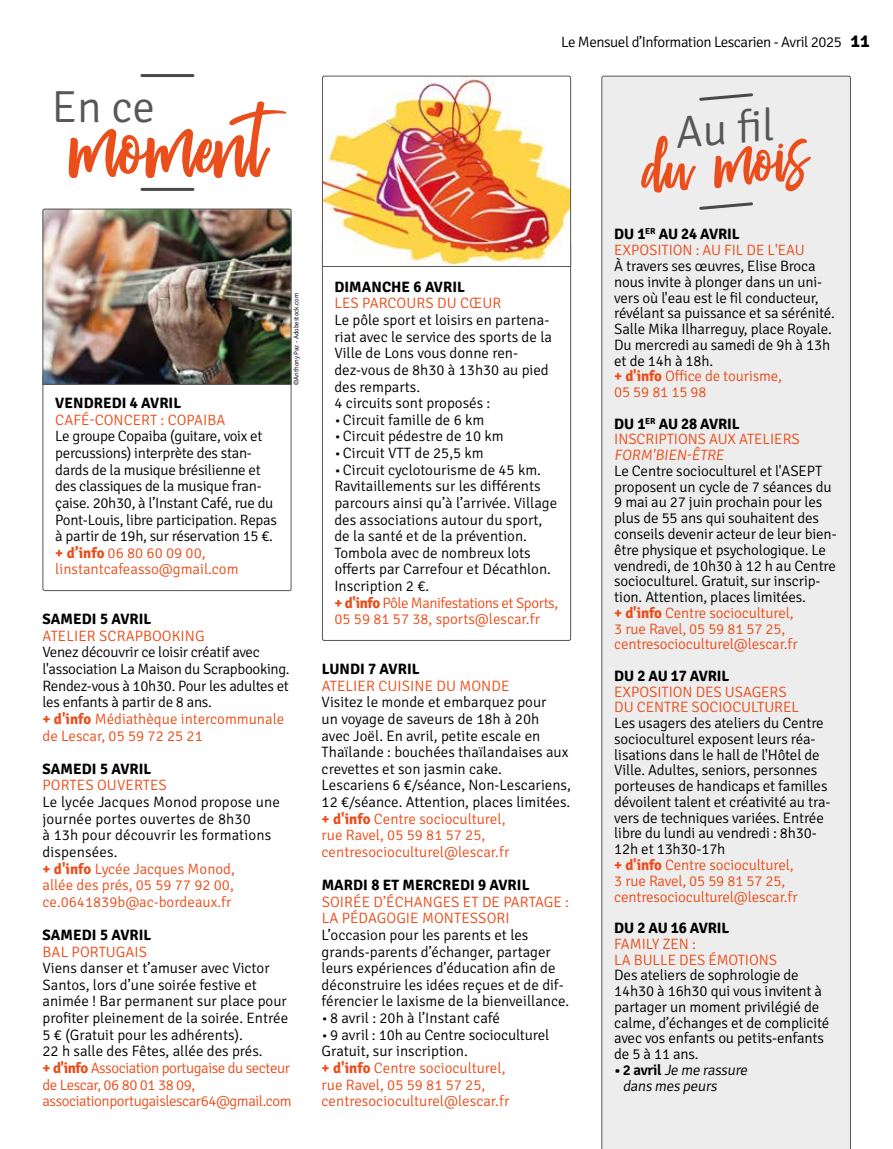
<style>
.page{position:relative;width:893px;height:1149px;background:#fff}
.page>*{position:absolute;margin:0;border:0;box-sizing:border-box;transform-origin:0 0}
.t1{font:75px "Passengers Script";color:#e94e1b}
.t2{font:60px "Passengers Script";color:#e94e1b}
.t3{font:300 45px "Signika";color:#575756}
.t4{font:300 15px/16.6px "Signika";letter-spacing:-.01em;color:#000}
.t5{font:300 15px/15.8px "Signika";color:#e94e1b}
.t6{font:300 15px/16.6px "Signika";letter-spacing:.01em;color:#000}
.t7{font:700 15px "Signika";letter-spacing:.005em;color:#000}
.t8{font:300 15px "Signika";letter-spacing:-.03em;color:#000}
.t9{font:300 6.75px "Signika";color:#000}
.s1{font-weight:700;color:#e94e1b}
.s2{color:#e94e1b}
.s3{font-weight:700;font-size:18px}
.s4{color:#000}
.s5{font-weight:700}
.s6{font-weight:700;color:#000}
.s7{font-weight:600}
</style>
<div class="page">
<div style="left:43px;top:375px;width:248px;height:215px;border:1px solid #575756;border-radius:2px"></div>
<img style="left:42px;top:208px;width:250px;height:177px">
<img style="left:322px;top:75px;width:249px;height:192px">
<div style="left:601px;top:76px;width:250px;height:1072px;background:#ededed"></div>
<svg style="left:697px;top:200px;width:58px;height:11px"></svg>
<svg style="left:697px;top:91px;width:58px;height:11px"></svg>
<hr style="left:142px;top:188px;width:51px;height:3px;background:#4b4947">
<hr style="left:142px;top:74px;width:51px;height:3px;background:#4b4947">
<h3 class="t3" style="left:52px;top:75px;width:105px">En ce</h3>
<h1 class="t1" style="left:70px;top:99px;width:243px">MOMENT</h1>
<p class="t9" style="left:291px;top:385px;width:94px;rotate:-90deg">©Anthony Paz - Adobestock.com</p>
<p class="t7" style="left:55px;top:392px;width:127px">VENDREDI 4 AVRIL</p>
<p class="t5" style="left:55px;top:411px;width:172px">CAFÉ-CONCERT : COPAIBA</p>
<p class="t4" style="left:55px;top:427px;width:223px">Le groupe Copaiba (guitare, voix et percussions) interprète des stan&shy;dards de la musique brésilienne et des classiques de la musique fran&shy;çaise. 20h30, à l’Instant Café, rue du Pont-Louis, libre participation. Repas à partir de 19h, sur réservation 15 €. <span class="s1">+ d’info</span> <span class="s2">06 80 60 09 00, linstantcafeasso@gmail.com</span></p>
<p class="t7" style="left:43px;top:608px;width:110px">SAMEDI 5 AVRIL</p>
<p class="t5" style="left:43px;top:626px;width:164px">ATELIER SCRAPBOOKING</p>
<p class="t4" style="left:43px;top:643px;width:249px">Venez découvrir ce loisir créatif avec l'association La Maison du Scrapbooking.<br>Rendez-vous à 10h30. Pour les adultes et les enfants à partir de 8 ans.<br><span class="s1">+ d'info</span> <span class="s2">Médiathèque intercommunale de Lescar, 05 59 72 25 21</span></p>
<p class="t7" style="left:43px;top:757px;width:110px">SAMEDI 5 AVRIL</p>
<p class="t5" style="left:43px;top:776px;width:126px">PORTES OUVERTES</p>
<p class="t6" style="left:43px;top:792px;width:239px">Le lycée Jacques Monod propose une journée portes ouvertes de 8h30<br>à 13h pour découvrir les formations dispensées.<br><span class="s1">+ d'info</span> <span class="s2">Lycée Jacques Monod,<br>allée des prés, 05 59 77 92 00, ce.0641839b@ac-bordeaux.fr</span></p>
<p class="t7" style="left:43px;top:923px;width:110px">SAMEDI 5 AVRIL</p>
<p class="t5" style="left:43px;top:942px;width:106px">BAL PORTUGAIS</p>
<p class="t4" style="left:43px;top:958px;width:251px">Viens danser et t’amuser avec Victor Santos, lors d’une soirée festive et animée ! Bar permanent sur place pour profiter pleinement de la soirée. Entrée 5 € (Gratuit pour les adhérents).<br>22 h salle des Fêtes, allée des prés.<br><span class="s1">+ d'info</span> <span class="s2">Association portugaise du secteur de Lescar, 06 80 01 38 09, associationportugaislescar64@gmail.com</span></p>
<p class="t8" style="left:561px;top:31px;width:310px">Le Mensuel d’Information Lescarien - Avril 2025 <span class="s3">11</span></p>
<p class="t7" style="left:334px;top:276px;width:132px">DIMANCHE 6 AVRIL</p>
<p class="t5" style="left:334px;top:294px;width:168px">LES PARCOURS DU CŒUR</p>
<p class="t4" style="left:334px;top:310px;width:219px">Le pôle sport et loisirs en partena&shy;riat avec le service des sports de la<br>Ville de Lons vous donne ren&shy;dez-vous de 8h30 à 13h30 au pied des remparts.<br>4 circuits sont proposés :</p>
<p class="t4" style="left:334px;top:410px;width:151px">•Circuit famille de 6 km</p>
<p class="t4" style="left:334px;top:427px;width:171px">•Circuit pédestre de 10 km</p>
<p class="t4" style="left:334px;top:443px;width:151px">•Circuit VTT de 25,5 km</p>
<p class="t4" style="left:334px;top:460px;width:225px">•Circuit cyclotourisme de 45 km.<br>Ravitaillements sur les différents parcours ainsi qu’à l’arrivée. Village des associations autour du sport, de la santé et de la prévention.<br>Tombola avec de nombreux lots offerts par Carrefour et Décathlon.<br>Inscription 2 €.<br><span class="s1">+ d'info</span> <span class="s2">Pôle Manifestations et Sports,<br>05 59 81 57 38, sports@lescar.fr</span></p>
<p class="t7" style="left:322px;top:658px;width:99px">LUNDI 7 AVRIL</p>
<p class="t5" style="left:322px;top:676px;width:189px">ATELIER CUISINE DU MONDE</p>
<p class="t4" style="left:322px;top:692px;width:251px">Visitez le monde et embarquez pour<br>un voyage de saveurs de 18h à 20h avec Joël. En avril, petite escale en Thaïlande : bouchées thaïlandaises aux crevettes et son jasmin cake.<br>Lescariens 6 €/séance, Non-Lescariens, 12 €/séance. Attention, places limitées. <span class="s1">+ d'info</span> <span class="s2">Centre socioculturel,<br>rue Ravel, 05 59 81 57 25, centresocioculturel@lescar.fr</span></p>
<p class="t7" style="left:322px;top:874px;width:209px">MARDI 8 ET MERCREDI 9 AVRIL</p>
<p class="t5" style="left:322px;top:892px;width:249px;line-height:16.6px">SOIRÉE D’ÉCHANGES ET DE PARTAGE :<br>LA PÉDAGOGIE MONTESSORI</p>
<p class="t4" style="left:322px;top:925px;width:249px">L’occasion pour les parents et les grands-parents d’échanger, partager leurs expériences d’éducation afin de déconstruire les idées reçues et de dif&shy;férencier le laxisme de la bienveillance.</p>
<p class="t4" style="left:322px;top:1008px;width:180px">•8 avril : 20h à l’Instant café</p>
<p class="t5" style="left:322px;top:1024px;width:229px;line-height:16.6px"><span class="s4">•9 avril : 10h au Centre socioculturel<br>Gratuit, sur inscription.<br></span><span class="s5">+ d'info</span> Centre socioculturel,<br>rue Ravel, 05 59 81 57 25, centresocioculturel@lescar.fr</p>
<h3 class="t3" style="left:672px;top:101px;width:101px;rotate:-5deg">Au fi l</h3>
<h2 class="t2" style="left:639px;top:132px;width:167px;rotate:-5deg">DU MOIS</h2>
<p class="t5" style="left:614px;top:225px;width:192px"><span class="s6">DU 1</span><sup>ER</sup> <span class="s6">AU 24 AVRIL<br></span>EXPOSITION : AU FIL DE L'EAU</p>
<p class="t4" style="left:614px;top:257px;width:222px;line-height:15.8px">À travers ses œuvres, Elise Broca nous invite à plonger dans un uni&shy;vers où l'eau est le fil conducteur, révélant sa puissance et sa sérénité.<br>Salle Mika Ilharreguy, place Royale.<br>Du mercredi au samedi de 9h à 13h et de 14h à 18h.<br><span class="s1">+ d'info</span> <span class="s2">Office de tourisme,<br>05 59 81 15 98</span></p>
<p class="t5" style="left:614px;top:414px;width:187px"><span class="s6">DU 1</span><sup>ER</sup> <span class="s6">AU 28 AVRIL<br></span>INSCRIPTIONS AUX ATELIERS<br>FORM'BIEN-ÊTRE</p>
<p class="t4" style="left:614px;top:462px;width:224px;line-height:15.8px">Le Centre socioculturel et l'ASEPT proposent un cycle de 7 séances du 9 mai au 27 juin prochain pour les plus de 55 ans qui souhaitent des conseils devenir acteur de leur bien&shy;être physique et psychologique. Le vendredi, de 10h30 à 12 h au Centre socioculturel. Gratuit, sur inscrip&shy;tion. Attention, places limitées.<br><span class="s1">+ d'info</span> <span class="s2">Centre socioculturel,<br>3 rue Ravel, 05 59 81 57 25, centresocioculturel@lescar.fr</span></p>
<p class="t7" style="left:614px;top:664px;width:117px">DU 2 AU 17 AVRIL</p>
<p class="t5" style="left:614px;top:682px;width:186px">EXPOSITION DES USAGERS<br>DU CENTRE SOCIOCULTUREL</p>
<p class="t4" style="left:614px;top:714px;width:218px;line-height:15.8px">Les usagers des ateliers du Centre socioculturel exposent leurs réa&shy;lisations dans le hall de l'Hôtel de<br>Ville. Adultes, seniors, personnes porteuses de handicaps et familles dévoilent talent et créativité au tra&shy;vers de techniques variées. Entrée libre du lundi au vendredi : 8h30-<br>12h et 13h30-17h<br><span class="s1">+ d'info</span> <span class="s2">Centre socioculturel,<br>3 rue Ravel, 05 59 81 57 25, centresocioculturel@lescar.fr</span></p>
<p class="t7" style="left:614px;top:916px;width:117px">DU 2 AU 16 AVRIL</p>
<p class="t5" style="left:614px;top:934px;width:164px">FAMILY ZEN :<br>LA BULLE DES ÉMOTIONS</p>
<p class="t4" style="left:614px;top:966px;width:217px;line-height:15.8px">Des ateliers de sophrologie de<br>14h30 à 16h30 qui vous invitent à partager un moment privilégié de calme, d’échanges et de complicité avec vos enfants ou petits-enfants de 5 à 11 ans.</p>
<p class="t4" style="left:623px;top:1060px;width:129px;line-height:15.8px;text-indent:-9px"><span class="s7">• 2 avri l</span> Je me rassure dans mes peurs</p>
</div>
